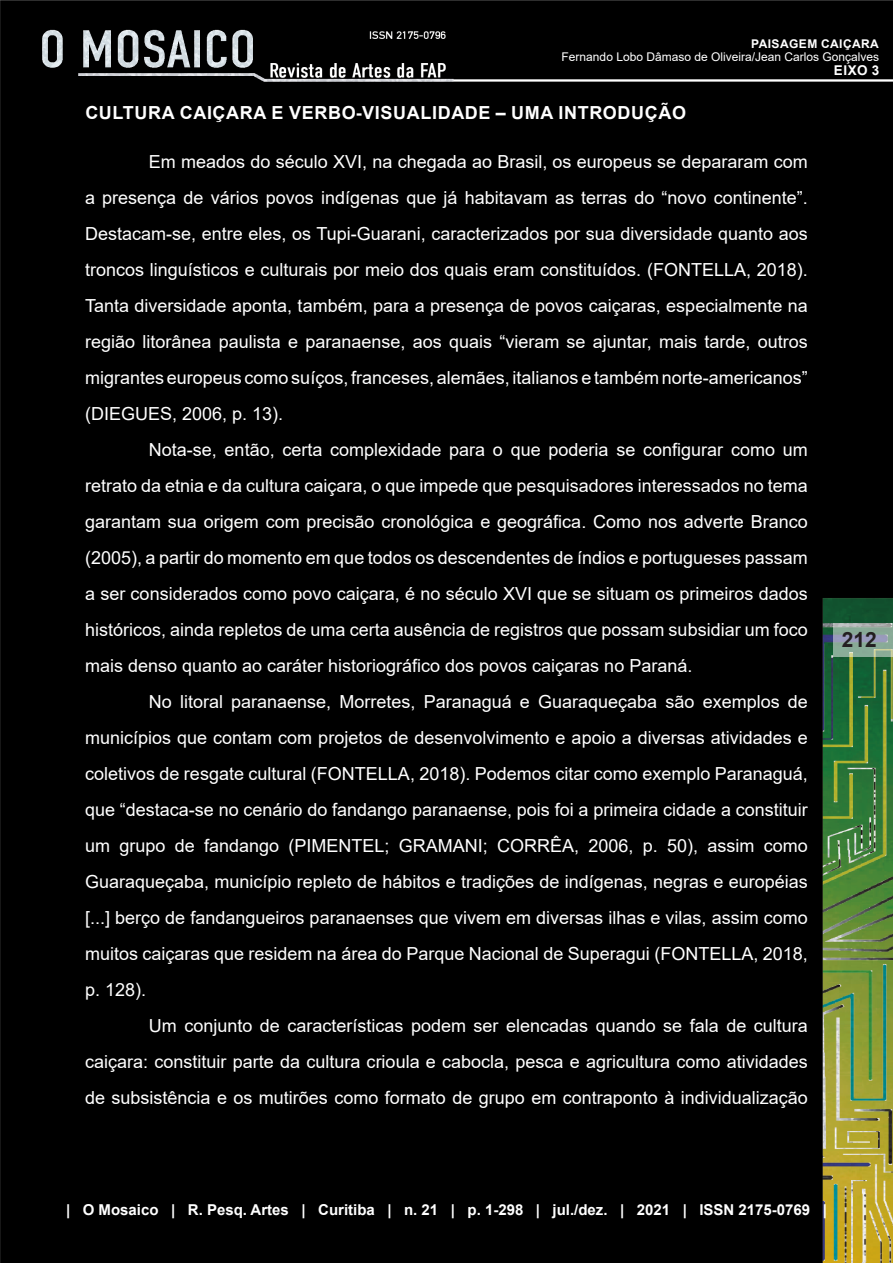
<style>
.page{position:relative;width:893px;height:1263px;background:#000}
.page>*{position:absolute;margin:0;border:0;box-sizing:border-box;transform-origin:0 0}
.t1{font:700 21px "Arial";color:#231f20}
.Corpo{font:18px/36px "Arial";color:#fff;text-align:justify}
.Título_2{font:700 18px "Arial";letter-spacing:.035em;color:#fff}
.t2{font:700 15px "Arial";color:#fff}
.t3{font:700 13.5px "Arial";color:#fff}
.t4{font:12px "Arial";color:#fff}
.t5{font:700 12px "Arial";letter-spacing:.035em;color:#fff}
</style>
<div class="page">
<svg style="left:833px;top:623px;width:60px;height:34px;background:#93aaa2"></svg>
<p class="t5" style="left:751px;top:35px;width:129px">PAISAGEM CAIÇARA</p>
<p class="t4" style="left:562px;top:49px;width:319px">Fernando Lobo Dâmaso de Oliveira/Jean Carlos Gonçalves</p>
<p class="t3" style="left:834px;top:60px;width:47px">Eixo 3</p>
<p class="Título_2" style="left:85px;top:100px;width:602px">CULTURA CAIÇARA E VERBO-VISUALIDADE – UMA INTRODUÇÃO</p>
<p class="Corpo" style="left:85px;top:144px;width:724px;text-indent:64px">Em meados do século XVI, na chegada ao Brasil, os europeus se depararam com a presença de vários povos indígenas que já habitavam as terras do “novo continente”.<br>Destacam-se, entre eles, os Tupi-Guarani, caracterizados por sua diversidade quanto aos troncos linguísticos e culturais por meio dos quais eram constituídos. (FONTELLA, 2018).<br>Tanta diversidade aponta, também, para a presença de povos caiçaras, especialmente na região litorânea paulista e paranaense, aos quais “vieram se ajuntar, mais tarde, outros migrantes europeus como suíços, franceses, alemães, italianos e também norte-americanos” (DIEGUES, 2006, p. 13).</p>
<p class="Corpo" style="left:85px;top:432px;width:724px;text-indent:64px">Nota-se, então, certa complexidade para o que poderia se configurar como um retrato da etnia e da cultura caiçara, o que impede que pesquisadores interessados no tema garantam sua origem com precisão cronológica e geográfica. Como nos adverte Branco (2005), a partir do momento em que todos os descendentes de índios e portugueses passam a ser considerados como povo caiçara, é no século XVI que se situam os primeiros dados históricos, ainda repletos de uma certa ausência de registros que possam subsidiar um foco mais denso quanto ao caráter historiográfico dos povos caiçaras no Paraná.</p>
<p class="Corpo" style="left:85px;top:684px;width:724px;text-indent:64px">No litoral paranaense, Morretes, Paranaguá e Guaraqueçaba são exemplos de municípios que contam com projetos de desenvolvimento e apoio a diversas atividades e coletivos de resgate cultural (FONTELLA, 2018). Podemos citar como exemplo Paranaguá, que “destaca-se no cenário do fandango paranaense, pois foi a primeira cidade a constituir um grupo de fandango (PIMENTEL; GRAMANI; CORRÊA, 2006, p. 50), assim como Guaraqueçaba, município repleto de hábitos e tradições de indígenas, negras e européias [...] berço de fandangueiros paranaenses que vivem em diversas ilhas e vilas, assim como muitos caiçaras que residem na área do Parque Nacional de Superagui (FONTELLA, 2018, p. 128).</p>
<p class="Corpo" style="left:85px;top:1008px;width:724px;text-indent:64px">Um conjunto de características podem ser elencadas quando se fala de cultura caiçara: constituir parte da cultura crioula e cabocla, pesca e agricultura como atividades de subsistência e os mutirões como formato de grupo em contraponto à individualização</p>
<p class="t1" style="left:842px;top:625px;width:37px">212</p>
<p class="t2" style="left:66px;top:1199px;width:762px">| O Mosaico | R. Pesq. Artes | Curitiba | n. 21 | p. 1-298 | jul./dez. | 2021 | ISSN 2175-0769 |</p>
</div>
